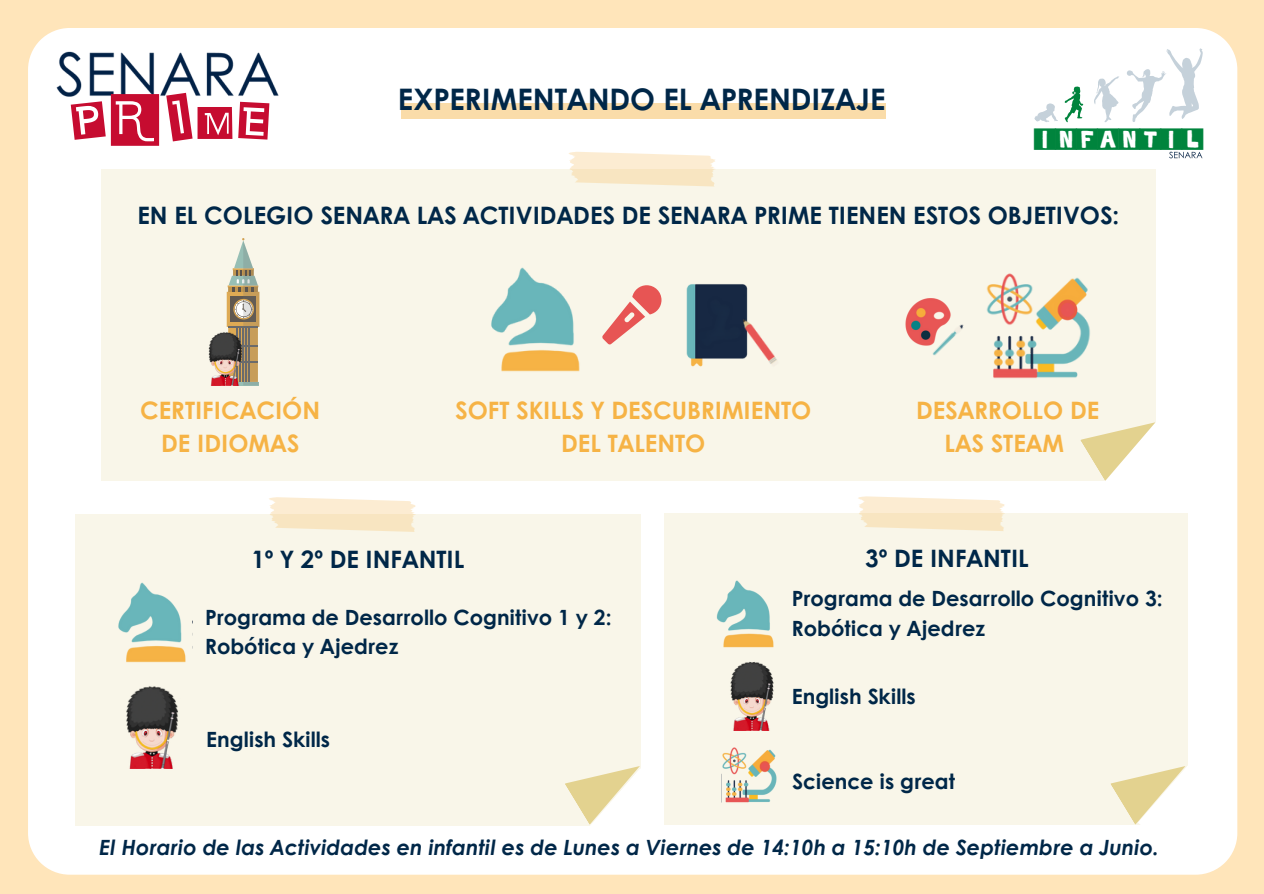
<style>
.page{position:relative;width:1264px;height:894px;background:#fff}
.page>*{position:absolute;margin:0;border:0;box-sizing:border-box;transform-origin:0 0}
.t1{font:59.25px "Earwig Factory";color:#c60c30}
.t2{font:700 29.55px "Century Gothic";color:#002748}
.t3{font:28.05px "alphaletras";color:#00843d}
.t4{font:700 24px "Century Gothic";color:#002748}
.t5{font:700 24px/32.7px "Century Gothic";color:#f6b345;text-align:center}
.t6{font:700 21px/29.2px "Century Gothic";color:#002748}
.t7{font:italic 700 21px "Century Gothic";color:#002748}
</style>
<div class="page">
<div style="left:0;top:0;width:1263px;height:893px;background:#ffe5ba"></div>
<div style="left:28px;top:28px;width:1209px;height:846px;background:#fff"></div>
<div style="left:101px;top:169px;width:1054px;height:311px;background:#f9f6e9"></div>
<img style="left:986px;top:273px;width:104px;height:106px">
<img style="left:905px;top:304px;width:10px;height:39px">
<img style="left:915px;top:295px;width:77px;height:76px">
<img style="left:491px;top:267px;width:89px;height:105px">
<img style="left:661px;top:284px;width:82px;height:83px">
<img style="left:743px;top:284px;width:34px;height:80px">
<svg style="left:227px;top:238px;width:32px;height:147px"></svg>
<div style="left:228px;top:287px;width:30px;height:5px;background:#353535;opacity:.18"></div>
<div style="left:233px;top:270px;width:21px;height:6px;background:#353535;opacity:.18"></div>
<svg style="left:1080px;top:422px;width:135px;height:128px;background:#faf8ed"></svg>
<svg style="left:568px;top:152px;width:148px;height:34px;background:#faebcf"></svg>
<div style="left:75px;top:513px;width:565px;height:312px;background:#f9f6e9"></div>
<svg style="left:564px;top:765px;width:122px;height:101px;background:#f9f6ea"></svg>
<svg style="left:268px;top:497px;width:148px;height:35px;background:#faebd0"></svg>
<img style="left:208px;top:330px;width:35px;height:55px">
<img style="left:118px;top:582px;width:75px;height:81px">
<img style="left:126px;top:686px;width:52px;height:82px">
<div style="left:664px;top:513px;width:523px;height:311px;background:#f9f6e9"></div>
<svg style="left:1110px;top:762px;width:116px;height:92px;background:#f9f6e9"></svg>
<svg style="left:857px;top:496px;width:148px;height:35px;background:#faebd0"></svg>
<img style="left:716px;top:580px;width:58px;height:68px">
<img style="left:730px;top:661px;width:44px;height:65px">
<img style="left:721px;top:726px;width:61px;height:117px">
<img style="left:54px;top:48px;width:228px;height:52px">
<svg style="left:1064px;top:86px;width:19px;height:36px"></svg>
<svg style="left:1093px;top:76px;width:26px;height:46px"></svg>
<svg style="left:1126px;top:48px;width:76px;height:74px;background:#f0f3f5"></svg>
<svg style="left:1034px;top:103px;width:24px;height:19px"></svg>
<img style="left:1167px;top:151px;width:35px;height:8px">
<div style="left:401px;top:103px;width:484px;height:16px;background:#fadca9"></div>
<svg style="left:602px;top:285px;width:59px;height:59px"></svg>
<p class="t1" style="left:68px;top:80px;width:205px">PRIME</p>
<h3 class="t2" style="left:398px;top:77px;width:489px">EXPERIMENTANDO EL APRENDIZAJE</h3>
<h3 class="t3" style="left:1034px;top:125px;width:170px">INFANTIL</h3>
<p class="t4" style="left:137px;top:197px;width:983px">EN EL COLEGIO SENARA LAS ACTIVIDADES DE SENARA PRIME TIENEN ESTOS OBJETIVOS:</p>
<p class="t5" style="left:140px;top:392px;width:182px">CERTIFICACIÓN<br>DE IDIOMAS</p>
<p class="t5" style="left:455px;top:392px;width:357px">SOFT SKILLS Y DESCUBRIMIENTO<br>DEL TALENTO</p>
<p class="t5" style="left:916px;top:392px;width:185px">DESARROLLO DE<br>LAS STEAM</p>
<p class="t4" style="left:251px;top:541px;width:214px">1º Y 2º DE INFANTIL</p>
<h3 class="t6" style="left:205px;top:601px;width:408px">Programa de Desarrollo Cognitivo 1 y 2:<br>Robótica y Ajedrez</h3>
<h3 class="t6" style="left:206px;top:723px;width:125px">English Skills</h3>
<h3 class="t4" style="left:865px;top:540px;width:165px">3º DE INFANTIL</h3>
<p class="t6" style="left:791px;top:583px;width:372px">Programa de Desarrollo Cognitivo 3:<br>Robótica y Ajedrez</p>
<p class="t6" style="left:791px;top:680px;width:125px">English Skills</p>
<p class="t6" style="left:792px;top:765px;width:164px">Science is great</p>
<p class="t7" style="left:99px;top:830px;width:1061px">El Horario de las Actividades en infantil es de Lunes a Viernes de 14:10h a 15:10h de Septiembre a Junio.</p>
</div>
